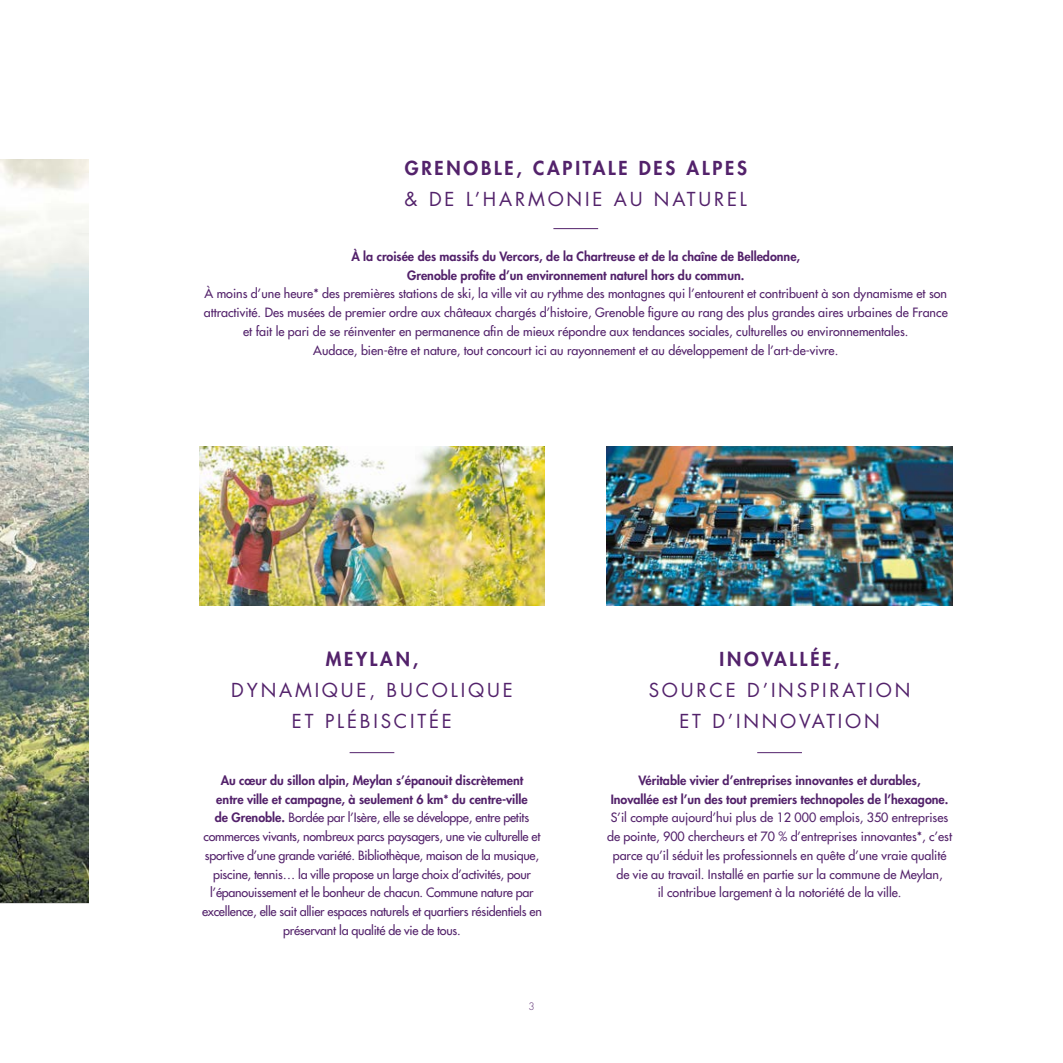
<style>
.page{position:relative;width:1063px;height:1063px;background:#fff}
.page>*{position:absolute;margin:0;border:0;box-sizing:border-box;transform-origin:0 0}
.t1{font:18.75px/31.2px "Futura Std";letter-spacing:.15em;color:#53226b;text-align:center}
.t2{font:800 18.75px "Futura Std";letter-spacing:.15em;color:#53226b}
.t3{font:500 12.5px/18.8px "Futura Std";color:#53226b;text-align:center}
.t4{font:500 12.5px/18.8px "Futura Std";letter-spacing:-.02em;color:#53226b;text-align:center}
.t5{font:800 12.5px/18.8px "Futura Std";color:#53226b;text-align:center}
.t6{font:300 10px "Futura Std";color:#53226b}
.s1{font-weight:800}
</style>
<div class="page">
<img style="left:607px;top:446px;width:345px;height:159px">
<hr style="left:553px;top:228px;width:45px;height:1px;background:#53226b">
<hr style="left:757px;top:752px;width:45px;height:1px;background:#53226b">
<hr style="left:350px;top:752px;width:44px;height:1px;background:#53226b">
<img style="left:199px;top:446px;width:346px;height:159px">
<img style="left:0;top:159px;width:89px;height:743px">
<h1 class="t2" style="left:405px;top:156px;width:344px">GRENOBLE, CAPITALE DES ALPES</h1>
<h1 class="t1" style="left:405px;top:184px;width:344px">&amp; DE L’HARMONIE AU NATUREL</h1>
<p class="t5" style="left:351px;top:247px;width:450px">À la croisée des massifs du Vercors, de la Chartreuse et de la chaîne de Belledonne,<br>Grenoble profite d’un environnement naturel hors du commun.</p>
<p class="t3" style="left:204px;top:284px;width:745px">À moins d’une heure* des premières stations de ski, la ville vit au rythme des montagnes qui l’entourent et contribuent à son dynamisme et son attractivité. Des musées de premier ordre aux châteaux chargés d’histoire, Grenoble figure au rang des plus grandes aires urbaines de France et fait le pari de se réinventer en permanence afin de mieux répondre aux tendances sociales, culturelles ou environnementales.<br>Audace, bien-être et nature, tout concourt ici au rayonnement et au développement de l’art-de-vivre.</p>
<h1 class="t2" style="left:326px;top:647px;width:94px">MEYLAN,</h1>
<h1 class="t1" style="left:231px;top:675px;width:283px">DYNAMIQUE, BUCOLIQUE<br>ET PLÉBISCITÉE</h1>
<p class="t4" style="left:202px;top:771px;width:341px"><span class="s1">Au cœur du sillon alpin, Meylan s’épanouit discrètement<br>entre ville et campagne, à seulement 6 km* du centre-ville<br>de Grenoble.</span> Bordée par l’Isère, elle se développe, entre petits commerces vivants, nombreux parcs paysagers, une vie culturelle et sportive d’une grande variété. Bibliothèque, maison de la musique, piscine, tennis… la ville propose un large choix d’activités, pour l’épanouissement et le bonheur de chacun. Commune nature par excellence, elle sait allier espaces naturels et quartiers résidentiels en préservant la qualité de vie de tous.</p>
<p class="t6" style="left:528px;top:1000px;width:8px">3</p>
<h1 class="t2" style="left:720px;top:647px;width:122px">INOVALLÉE,</h1>
<h1 class="t1" style="left:649px;top:675px;width:263px">SOURCE D’INSPIRATION<br>ET D’INNOVATION</h1>
<p class="t5" style="left:611px;top:771px;width:339px">Véritable vivier d’entreprises innovantes et durables,<br>Inovallée est l’un des tout premiers technopoles de l’hexagone.</p>
<p class="t3" style="left:607px;top:808px;width:346px">S’il compte aujourd’hui plus de 12 000 emplois, 350 entreprises de pointe, 900 chercheurs et 70 % d’entreprises innovantes*, c’est parce qu’il séduit les professionnels en quête d’une vraie qualité de vie au travail. Installé en partie sur la commune de Meylan,<br>il contribue largement à la notoriété de la ville.</p>
</div>
